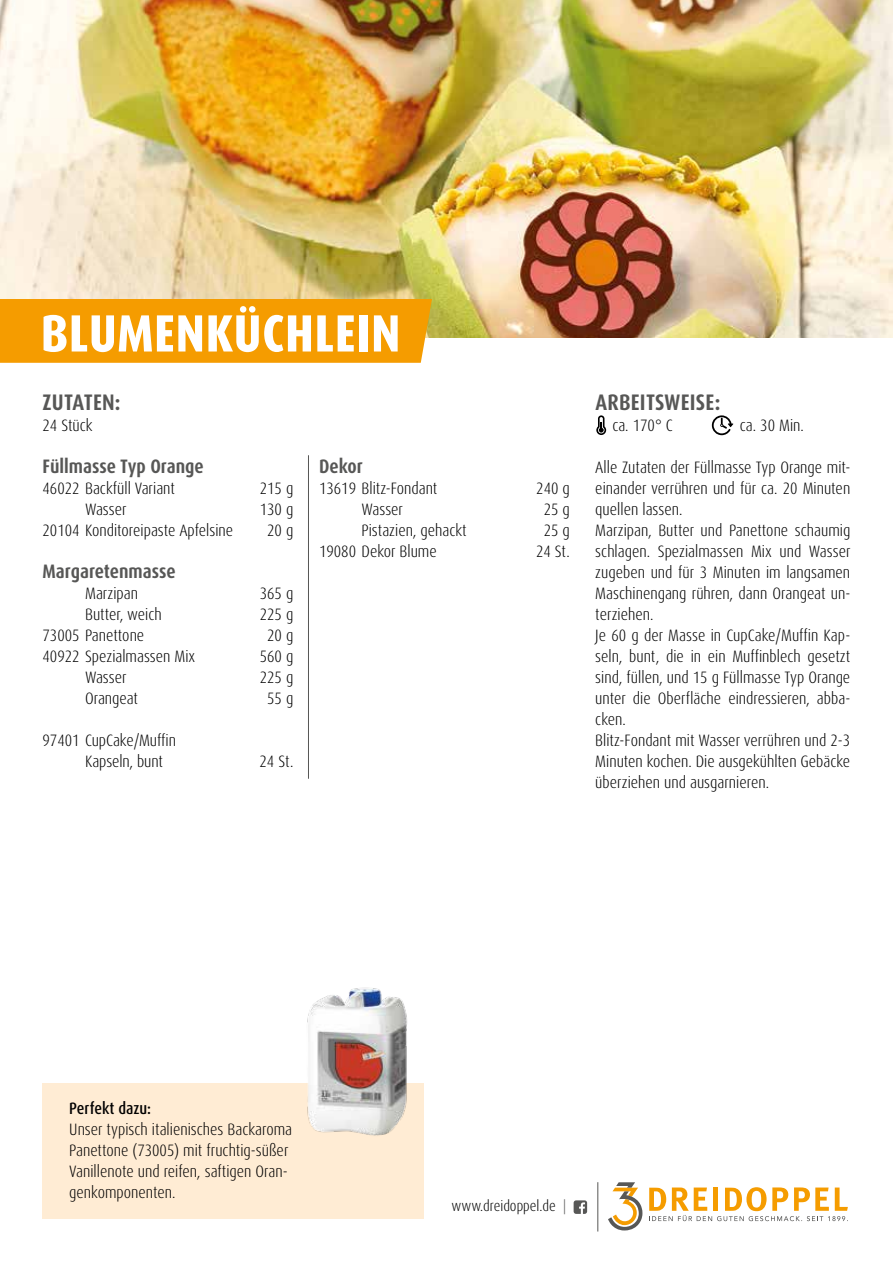
<style>
.page{position:relative;width:893px;height:1263px;background:#fff}
.page>*{position:absolute;margin:0;border:0;box-sizing:border-box;transform-origin:0 0}
.t1{font:800 condensed 52.5px "Dax Pro";letter-spacing:.01em;color:#fff}
.t2{font:700 condensed 22.5px "Dax Pro";letter-spacing:.01em;color:#575756}
.t3{font:700 condensed 19.5px "Dax Pro";color:#575756}
.t4{font:300 condensed 16.5px/21px "Dax Pro";color:#000}
.t5{font:500 condensed 16.5px "Dax Pro";color:#000}
.t6{font:300 condensed 15px "Dax Pro";color:#000}
.s1{color:#575756}
</style>
<div class="page">
<img style="left:0;top:0;width:893px;height:337px">
<hr style="left:308px;top:455px;width:1px;height:324px;background:#575756">
<svg style="left:574px;top:1200px;width:13px;height:14px"></svg>
<svg style="left:649px;top:1187px;width:199px;height:34px"></svg>
<svg style="left:608px;top:1182px;width:34px;height:48px"></svg>
<hr style="left:597px;top:1182px;width:1px;height:49px;background:#575756">
<svg style="left:712px;top:415px;width:21px;height:20px"></svg>
<svg style="left:596px;top:415px;width:10px;height:20px"></svg>
<div style="left:0;top:299px;width:432px;height:64px;background:#f59c00"></div>
<div style="left:43px;top:1083px;width:381px;height:136px;background:#ffecd4"></div>
<img style="left:307px;top:987px;width:100px;height:149px">
<h1 class="t1" style="left:41px;top:299px;width:361px">BLUMENKÜCHLEIN</h1>
<h2 class="t2" style="left:43px;top:388px;width:79px">ZUTATEN:</h2>
<p class="t4" style="left:43px;top:415px;width:52px">24 Stück</p>
<p class="t3" style="left:43px;top:454px;width:163px">Füllmasse Typ Orange</p>
<p class="t4" style="left:43px;top:478px;width:134px">46022 Backfüll Variant</p>
<p class="t4" style="left:260px;top:478px;width:35px">215 g</p>
<p class="t4" style="left:85px;top:499px;width:43px">Wasser</p>
<p class="t4" style="left:260px;top:499px;width:35px">130 g</p>
<p class="t4" style="left:43px;top:520px;width:192px">20104 Konditoreipaste Apfelsine</p>
<p class="t4" style="left:267px;top:520px;width:28px">20 g</p>
<p class="t3" style="left:43px;top:559px;width:135px">Margaretenmasse</p>
<p class="t4" style="left:85px;top:583px;width:55px">Marzipan</p>
<p class="t4" style="left:260px;top:583px;width:35px">365 g</p>
<p class="t4" style="left:85px;top:604px;width:78px">Butter, weich</p>
<p class="t4" style="left:260px;top:604px;width:35px">225 g</p>
<p class="t4" style="left:43px;top:625px;width:103px">73005 Panettone</p>
<p class="t4" style="left:267px;top:625px;width:28px">20 g</p>
<p class="t4" style="left:43px;top:646px;width:154px">40922 Spezialmassen Mix</p>
<p class="t4" style="left:260px;top:646px;width:35px">560 g</p>
<p class="t4" style="left:85px;top:667px;width:43px">Wasser</p>
<p class="t4" style="left:260px;top:667px;width:35px">225 g</p>
<p class="t4" style="left:85px;top:688px;width:54px">Orangeat</p>
<p class="t4" style="left:267px;top:688px;width:28px">55 g</p>
<p class="t4" style="left:85px;top:730px;width:92px;text-indent:-43px">97401 CupCake/Muffin<br>Kapseln, bunt</p>
<p class="t4" style="left:260px;top:751px;width:35px">24 St.</p>
<p class="t3" style="left:319px;top:454px;width:45px">Dekor</p>
<p class="t4" style="left:319px;top:478px;width:120px">13619 Blitz-Fondant</p>
<p class="t4" style="left:536px;top:478px;width:35px">240 g</p>
<p class="t4" style="left:361px;top:499px;width:43px">Wasser</p>
<p class="t4" style="left:544px;top:499px;width:28px">25 g</p>
<p class="t4" style="left:361px;top:520px;width:107px">Pistazien, gehackt</p>
<p class="t4" style="left:544px;top:520px;width:28px">25 g</p>
<p class="t4" style="left:319px;top:541px;width:119px">19080 Dekor Blume</p>
<p class="t4" style="left:536px;top:541px;width:35px">24 St.</p>
<h2 class="t2" style="left:595px;top:388px;width:127px">ARBEITSWEISE:</h2>
<p class="t4" style="left:612px;top:415px;width:62px">ca. 170° C</p>
<p class="t4" style="left:740px;top:415px;width:65px">ca. 30 Min.</p>
<p class="t4" style="left:595px;top:457px;width:257px">Alle Zutaten der Füllmasse Typ Orange mit&shy;einander verrühren und für ca. 20 Minuten quellen lassen.<br>Marzipan, Butter und Panettone schaumig schlagen. Spezialmassen Mix und Wasser zugeben und für 3 Minuten im langsamen Maschinengang rühren, dann Orangeat un&shy;terziehen.<br>Je 60 g der Masse in CupCake/Muffin Kap&shy;seln, bunt, die in ein Muffinblech gesetzt sind, füllen, und 15 g Füllmasse Typ Orange unter die Oberfläche eindressieren, abba&shy;cken.<br>Blitz-Fondant mit Wasser verrühren und 2-3<br>Minuten kochen. Die ausgekühlten Gebäcke überziehen und ausgarnieren.</p>
<p class="t5" style="left:69px;top:1097px;width:83px">Perfekt dazu:</p>
<p class="t4" style="left:69px;top:1118px;width:224px">Unser typisch italienisches Backaroma Panettone (73005) mit fruchtig-süßer Vanillenote und reifen, saftigen Oran&shy;genkomponenten.</p>
<p class="t6" style="left:452px;top:1196px;width:116px">www.dreidoppel.de <span class="s1">|</span></p>
</div>
